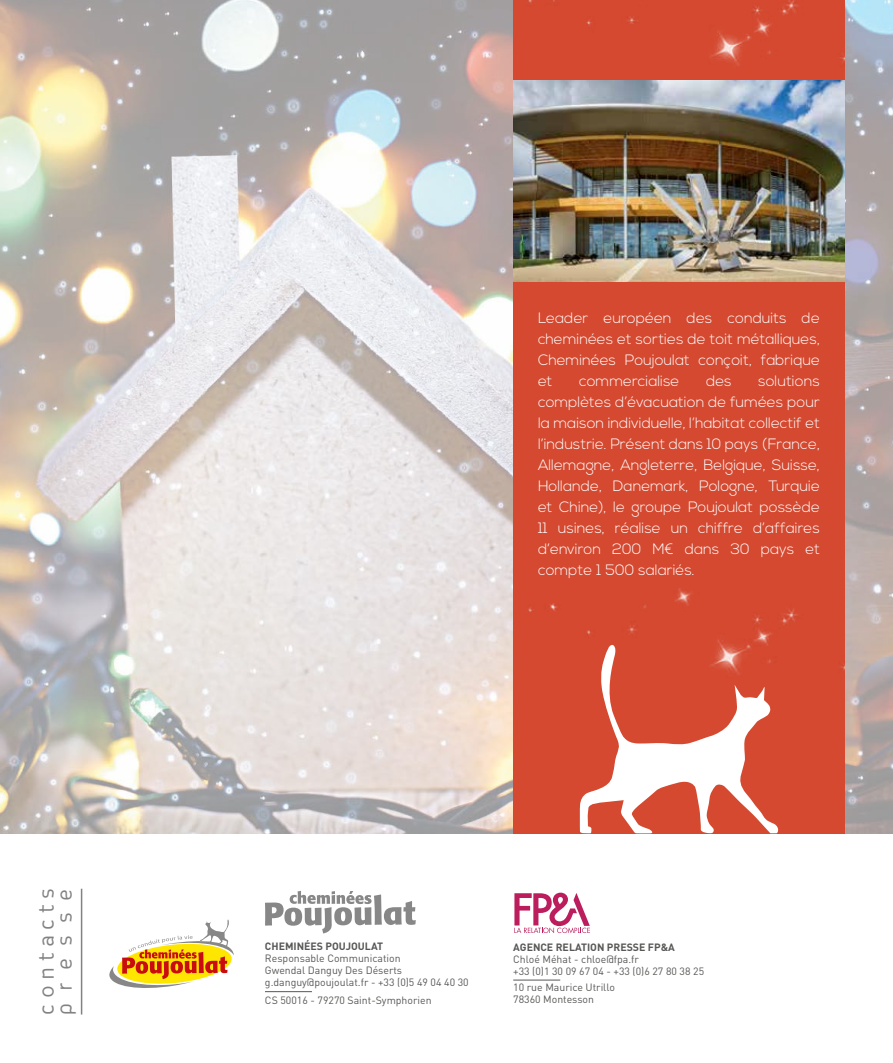
<style>
.page{position:relative;width:893px;height:1063px;background:#fff}
.page>*{position:absolute;margin:0;border:0;box-sizing:border-box;transform-origin:0 0}
.t1{font:21px/18px "Oceania Display";letter-spacing:.265em;color:#828281}
.t2{font:300 15px/21px "Nexa";color:#fff;text-align:justify}
.t3{font:10.5px/12px "DIN";color:#575756}
.t4{font:700 10.5px "DIN";color:#575756}
</style>
<div class="page">
<img style="left:0;top:0;width:893px;height:833px">
<div style="left:513px;top:0;width:332px;height:833px;background:#d44930"></div>
<img style="left:513px;top:91px;width:332px;height:191px">
<svg style="left:109px;top:920px;width:125px;height:68px"></svg>
<hr style="left:81px;top:889px;width:1px;height:126px;background:#828281">
<svg style="left:514px;top:893px;width:76px;height:40px"></svg>
<svg style="left:265px;top:891px;width:151px;height:42px"></svg>
<hr style="left:265px;top:991px;width:47px;height:1px;background:#575756">
<hr style="left:513px;top:980px;width:47px;height:1px;background:#575756">
<svg style="left:580px;top:752px;width:198px;height:82px"></svg>
<img style="left:513px;top:0;width:332px;height:91px">
<img style="left:528px;top:589px;width:317px;height:163px">
<h1 class="t1" style="left:37px;top:1015px;width:127px;rotate:-90deg">contacts presse</h1>
<p class="t2" style="left:538px;top:308px;width:283px">Leader européen des conduits de cheminées et sorties de toit métalliques, Cheminées Poujoulat conçoit, fabrique et</p>
<p class="t2" style="left:538px;top:371px;width:283px;text-indent:220px">solutions complètes d’évacuation de fumées pour la maison individuelle, l’habitat collectif et l’industrie. Présent dans 10 pays (France, Allemagne, Angleterre, Belgique, Suisse, Hollande, Danemark, Pologne, Turquie et Chine), le groupe Poujoulat possède 11 usines, réalise un chiffre d’affaires d’environ 200 M€ dans 30 pays et compte 1 500 salariés.</p>
<p class="t2" style="left:579px;top:371px;width:102px">commercialise</p>
<p class="t2" style="left:706px;top:371px;width:27px">des</p>
<p class="t4" style="left:265px;top:939px;width:120px">CHEMINÉES POUJOULAT</p>
<p class="t3" style="left:265px;top:952px;width:205px">Responsable Communication<br>Gwendal Danguy Des Déserts g.danguy@poujoulat.fr - +33 (0)5 49 04 40 30</p>
<p class="t3" style="left:265px;top:994px;width:168px">CS 50016 - 79270 Saint-Symphorien</p>
<p class="t4" style="left:513px;top:940px;width:163px">AGENCE RELATION PRESSE FP&amp;A</p>
<p class="t3" style="left:513px;top:953px;width:192px">Chloé Méhat - chloe@fpa.fr<br>+33 (0)1 30 09 67 04 - +33 (0)6 27 80 38 25</p>
<p class="t3" style="left:513px;top:981px;width:103px">10 rue Maurice Utrillo<br>78360 Montesson</p>
</div>
